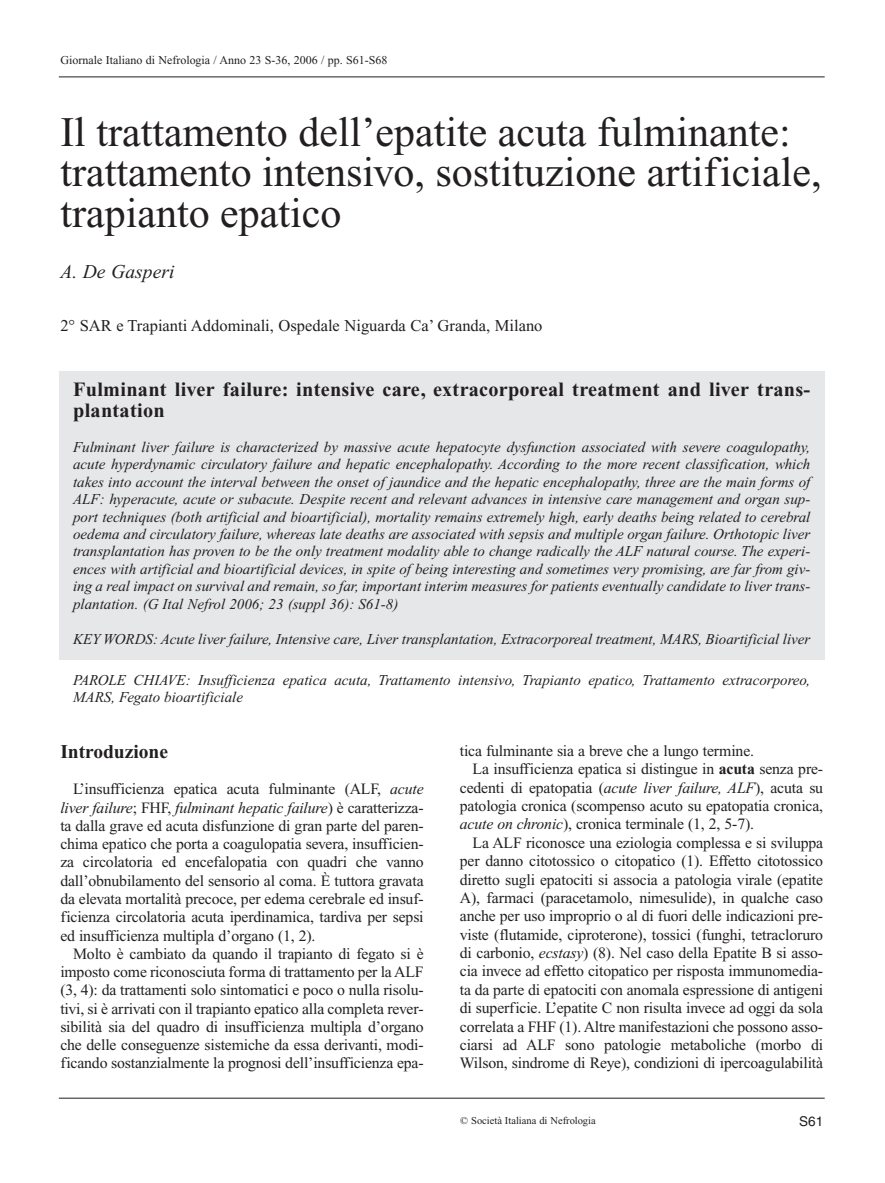
<style>
.page{position:relative;width:885px;height:1183px;background:#fff}
.page>*{position:absolute;margin:0;border:0;box-sizing:border-box;transform-origin:0 0}
.t1{font:42px/40.5px "Times New Roman";color:#231f20}
.t2{font:700 20.25px/21px "Times New Roman";letter-spacing:.015em;color:#231f20}
.t3{font:700 19.5px "Times New Roman";color:#231f20}
.t4{font:italic 19.5px "Times New Roman";letter-spacing:.005em;color:#231f20}
.t5{font:16.5px "Times New Roman";color:#231f20}
.t6{font:15.75px/18.3px "Times New Roman";letter-spacing:-.01em;color:#231f20;text-align:justify}
.t7{font:italic 15px/17.4px "Times New Roman";color:#231f20}
.t8{font:13.5px "Helvetica";color:#231f20}
.t9{font:12px "Times New Roman";color:#231f20}
.t10{font:10.5px "Times New Roman";color:#231f20}
.s1{font-style:italic}
.s2{font-weight:700}
</style>
<div class="page">
<hr style="left:59px;top:76px;width:765px;height:1px;background:#231f20">
<hr style="left:59px;top:1097px;width:765px;height:1px;background:#231f20">
<div style="left:59px;top:371px;width:765px;height:288px;background:#e6e7e9"></div>
<p class="t9" style="left:60px;top:55px;width:328px">Giornale Italiano di Nefrologia / Anno 23 S-36, 2006 / pp. S61-S68</p>
<h1 class="t1" style="left:60px;top:115px;width:762px">Il trattamento dell’epatite acuta fulminante: trattamento intensivo, sostituzione artificiale, trapianto epatico</h1>
<p class="t4" style="left:60px;top:264px;width:116px">A. De Gasperi</p>
<p class="t5" style="left:60px;top:320px;width:483px">2° SAR e Trapianti Addominali, Ospedale Niguarda Ca’ Granda, Milano</p>
<p class="t2" style="left:73px;top:381px;width:738px">Fulminant liver failure: intensive care, extracorporeal treatment and liver trans&shy;plantation</p>
<p class="t7" style="left:73px;top:439px;width:738px;text-align:justify">Fulminant liver failure is characterized by massive acute hepatocyte dysfunction associated with severe coagulopathy, acute hyperdynamic circulatory failure and hepatic encephalopathy. According to the more recent classification, which takes into account the interval between the onset of jaundice and the hepatic encephalopathy, three are the main forms of ALF: hyperacute, acute or subacute. Despite recent and relevant advances in intensive care management and organ sup&shy;port techniques (both artificial and bioartificial), mortality remains extremely high, early deaths being related to cerebral oedema and circulatory failure, whereas late deaths are associated with sepsis and multiple organ failure. Orthotopic liver transplantation has proven to be the only treatment modality able to change radically the ALF natural course. The experi&shy;ences with artificial and bioartificial devices, in spite of being interesting and sometimes very promising, are far from giv&shy;ing a real impact on survival and remain, so far, important interim measures for patients eventually candidate to liver trans&shy;plantation. (G Ital Nefrol 2006; 23 (suppl 36): S61-8)</p>
<p class="t7" style="left:73px;top:631px;width:738px">KEY WORDS: Acute liver failure, Intensive care, Liver transplantation, Extracorporeal treatment, MARS, Bioartificial liver</p>
<p class="t7" style="left:73px;top:672px;width:738px">PAROLE CHIAVE: Insufficienza epatica acuta, Trattamento intensivo, Trapianto epatico, Trattamento extracorporeo,<br>MARS, Fegato bioartificiale</p>
<p class="t3" style="left:60px;top:744px;width:109px">Introduzione</p>
<p class="t6" style="left:60px;top:781px;width:365px;text-indent:13px">L’insufficienza epatica acuta fulminante (ALF, <span class="s1">acute liver failure</span>; FHF, <span class="s1">fulminant hepatic failure</span>) è caratterizza&shy;ta dalla grave ed acuta disfunzione di gran parte del paren&shy;chima epatico che porta a coagulopatia severa, insufficien&shy;za circolatoria ed encefalopatia con quadri che vanno dall’obnubilamento del sensorio al coma. È tuttora gravata da elevata mortalità precoce, per edema cerebrale ed insuf&shy;ficienza circolatoria acuta iperdinamica, tardiva per sepsi ed insufficienza multipla d’organo (1, 2).</p>
<p class="t6" style="left:60px;top:945px;width:365px;text-indent:13px">Molto è cambiato da quando il trapianto di fegato si è imposto come riconosciuta forma di trattamento per la ALF (3, 4): da trattamenti solo sintomatici e poco o nulla risolu&shy;tivi, si è arrivati con il trapianto epatico alla completa rever&shy;sibilità sia del quadro di insufficienza multipla d’organo che delle conseguenze sistemiche da essa derivanti, modi&shy;ficando sostanzialmente la prognosi dell’insufficienza epa-</p>
<p class="t6" style="left:460px;top:742px;width:296px">tica fulminante sia a breve che a lungo termine.</p>
<p class="t6" style="left:472px;top:761px;width:352px">La insufficienza epatica si distingue in <span class="s2">acuta</span> senza pre-</p>
<p class="t6" style="left:460px;top:779px;width:365px">cedenti di epatopatia (<span class="s1">acute liver failure, ALF</span>), acuta su</p>
<p class="t6" style="left:460px;top:797px;width:365px">patologia cronica (scompenso acuto su epatopatia cronica,</p>
<p class="t6" style="left:460px;top:816px;width:296px"><span class="s1">acute on chronic</span>), cronica terminale (1, 2, 5-7).</p>
<p class="t6" style="left:472px;top:834px;width:352px">La ALF riconosce una eziologia complessa e si sviluppa</p>
<p class="t6" style="left:460px;top:852px;width:365px">per danno citotossico o citopatico (1). Effetto citotossico</p>
<p class="t6" style="left:460px;top:871px;width:365px">diretto sugli epatociti si associa a patologia virale (epatite</p>
<p class="t6" style="left:460px;top:889px;width:365px">A), farmaci (paracetamolo, nimesulide), in qualche caso</p>
<p class="t6" style="left:460px;top:908px;width:365px">anche per uso improprio o al di fuori delle indicazioni pre-</p>
<p class="t6" style="left:460px;top:926px;width:365px">viste (flutamide, ciproterone), tossici (funghi, tetracloruro</p>
<p class="t6" style="left:460px;top:944px;width:365px">di carbonio, <span class="s1">ecstasy</span>) (8). Nel caso della Epatite B si asso-</p>
<p class="t6" style="left:460px;top:963px;width:365px">cia invece ad effetto citopatico per risposta immunomedia-</p>
<p class="t6" style="left:460px;top:981px;width:365px">ta da parte di epatociti con anomala espressione di antigeni</p>
<p class="t6" style="left:460px;top:1000px;width:365px">di superficie. L’epatite C non risulta invece ad oggi da sola</p>
<p class="t6" style="left:460px;top:1018px;width:365px">correlata a FHF (1). Altre manifestazioni che possono asso-</p>
<p class="t6" style="left:460px;top:1036px;width:365px">ciarsi ad ALF sono patologie metaboliche (morbo di</p>
<p class="t6" style="left:460px;top:1055px;width:365px">Wilson, sindrome di Reye), condizioni di ipercoagulabilità</p>
<p class="t10" style="left:460px;top:1116px;width:137px">© Società Italiana di Nefrologia</p>
<p class="t8" style="left:799px;top:1116px;width:26px">S61</p>
</div>
